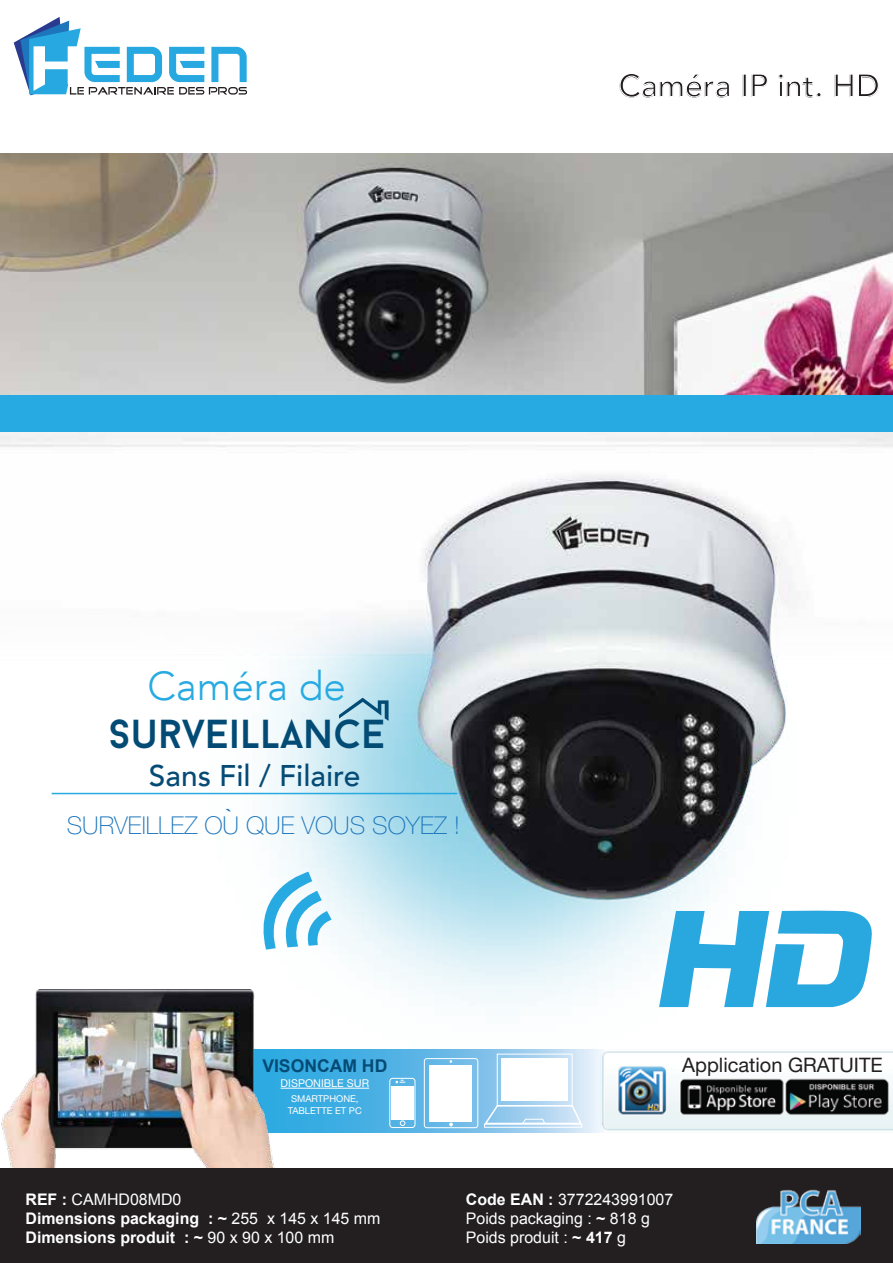
<style>
.page{position:relative;width:893px;height:1263px;background:#fff}
.page>*{position:absolute;margin:0;border:0;box-sizing:border-box;transform-origin:0 0}
.t1{font:40.35px "Baron Neue";color:#024b75}
.t2{font:300 40.35px "Avenir LT";color:#27aae1}
.t3{font:500 32.1px "Avenir LT";color:#231f20}
.t4{font:500 29.85px "Avenir LT";color:#054b75}
.t5{font:100 24.6px "Helvetica Neue";color:#1c75bc}
.t6{font:19.95px "Helvetica Neue";color:#231f20}
.t7{font:700 17.55px "Arial";color:#054b75}
.t8{font:700 15.9px/19.2px "Arial";color:#fff}
.t9{font:15.9px/19.2px "Arial";color:#fff}
.t10{font:10.8px "Helvetica Neue";color:#fff}
.t11{font:9.45px/12.1px "Helvetica Neue";color:#fff;text-align:center}
.s1{font-weight:400}
.s2{font-weight:700}
</style>
<div class="page">
<svg style="left:309px;top:1064px;width:289px;height:68px;background:#6dbee8"></svg>
<hr style="left:281px;top:1088px;width:88px;height:1px;background:#fff">
<img style="left:598px;top:1064px;width:295px;height:69px">
<img style="left:1px;top:1064px;width:308px;height:104px">
<div style="left:497px;top:1054px;width:75px;height:52px;border:1px solid #fff"></div>
<svg style="left:484px;top:1104px;width:99px;height:21px;background:#b7d9f2"></svg>
<div style="left:501px;top:1059px;width:67px;height:42px;background:#fff"></div>
<div style="left:484px;top:1124px;width:98px;height:4px;border:1px solid #fff"></div>
<div style="left:424px;top:1058px;width:54px;height:70px;border:1px solid #fff;border-radius:3px"></div>
<div style="left:430px;top:1065px;width:42px;height:56px;background:#fff"></div>
<svg style="left:449px;top:1122px;width:4px;height:4px"></svg>
<div style="left:390px;top:1078px;width:25px;height:50px;border:1px solid #fff;border-radius:3px"></div>
<div style="left:391px;top:1086px;width:23px;height:33px;background:#fff"></div>
<svg style="left:400px;top:1120px;width:5px;height:6px"></svg>
<svg style="left:396px;top:1080px;width:9px;height:3px"></svg>
<img style="left:0;top:432px;width:893px;height:632px">
<div style="left:0;top:1168px;width:893px;height:95px;background:#231f20"></div>
<img style="left:757px;top:1189px;width:103px;height:54px">
<svg style="left:14px;top:17px;width:233px;height:78px"></svg>
<img style="left:0;top:153px;width:893px;height:243px">
<div style="left:0;top:396px;width:893px;height:36px;background:#27aae1"></div>
<svg style="left:251px;top:872px;width:81px;height:78px"></svg>
<svg style="left:659px;top:910px;width:216px;height:97px"></svg>
<svg style="left:225px;top:809px;width:6px;height:2px"></svg>
<hr style="left:52px;top:793px;width:405px;height:1px;background:#27aae1">
<svg style="left:339px;top:698px;width:50px;height:23px"></svg>
<h2 class="t3" style="left:619px;top:67px;width:263px">Caméra IP int. HD</h2>
<h1 class="t2" style="left:147px;top:662px;width:200px">Caméra de</h1>
<h1 class="t1" style="left:109px;top:709px;width:278px">SURVEILLANCE</h1>
<h3 class="t4" style="left:149px;top:758px;width:213px">Sans Fil / Filaire</h3>
<h3 class="t5" style="left:67px;top:811px;width:395px">SURVEILLEZ OU QUE VOUS SOYEZ !</h3>
<p class="t7" style="left:262px;top:1054px;width:127px">VISONCAM HD</p>
<p class="t10" style="left:281px;top:1077px;width:90px">DISPONIBLE SUR</p>
<p class="t11" style="left:288px;top:1092px;width:76px">SMARTPHONE,<br>TABLETTE ET PC</p>
<p class="t8" style="left:25px;top:1190px;width:356px">REF : <span class="s1">CAMHD08MD0<br></span>Dimensions packaging : ~ <span class="s1">255 x 145 x 145 mm<br></span>Dimensions produit : ~ <span class="s1">90 x 90 x 100 mm</span></p>
<p class="t6" style="left:682px;top:1053px;width:202px">Application GRATUITE</p>
<p class="t9" style="left:466px;top:1190px;width:209px"><span class="s2">Code EAN :</span> 3772243991007<br>Poids packaging : <span class="s2">~</span> 818 g<br>Poids produit : <span class="s2">~ 417</span> g</p>
</div>
